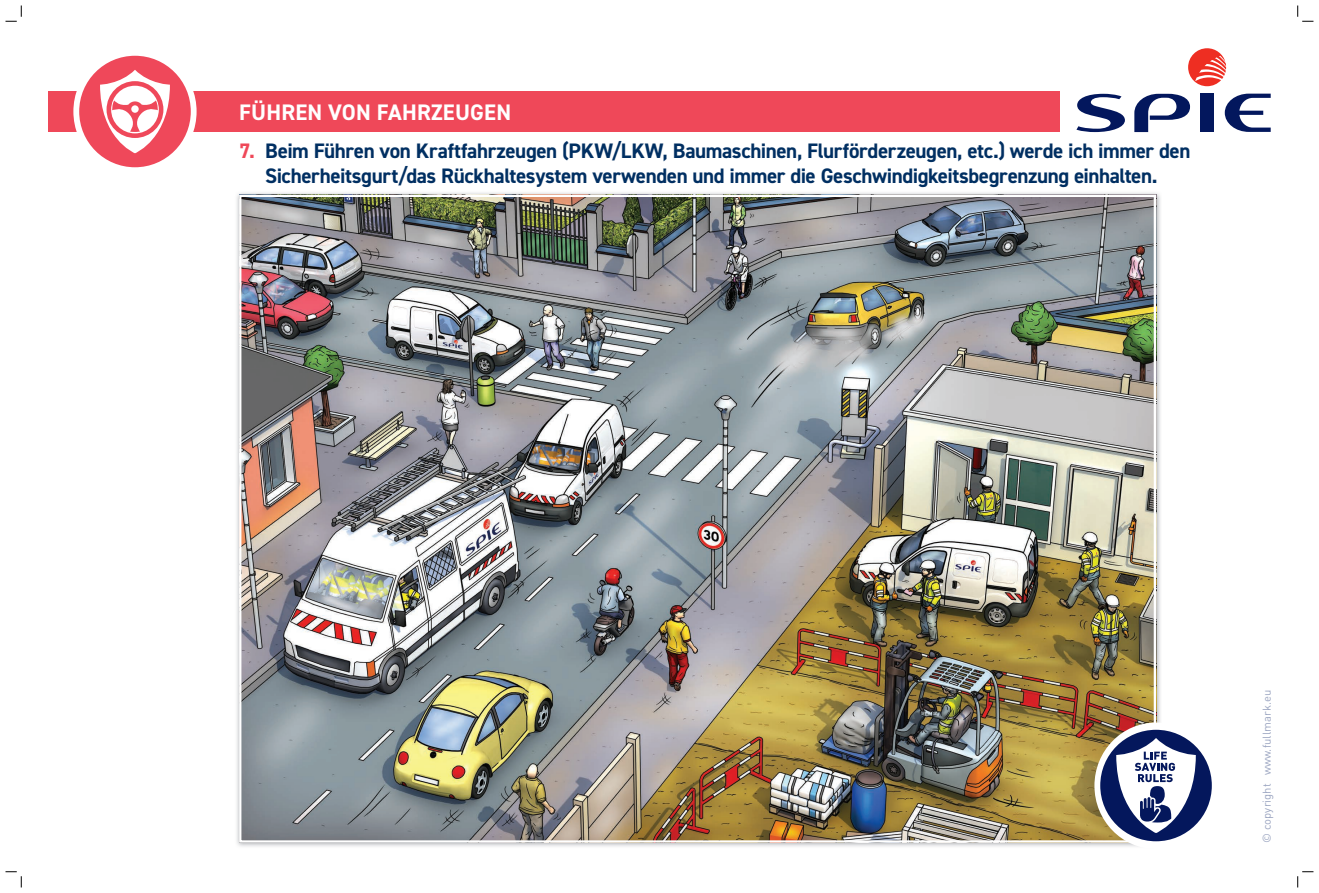
<style>
.page{position:relative;width:1319px;height:893px;background:#fff}
.page>*{position:absolute;margin:0;border:0;box-sizing:border-box;transform-origin:0 0}
.t1{font:700 22.5px "DIN2014";letter-spacing:.01em;color:#fff}
.t2{font:700 21px/25.2px "DIN2014";letter-spacing:-.02em;color:#002f62;text-align:center}
.t3{font:11.25px "FFDIN";color:#9aa4c0}
.s1{color:#ef4859}
</style>
<div class="page">
<svg style="left:1134px;top:94px;width:55px;height:38px"></svg>
<div style="left:1199px;top:94px;width:14px;height:38px;background:#03175d"></div>
<svg style="left:1224px;top:94px;width:46px;height:38px"></svg>
<svg style="left:1076px;top:94px;width:48px;height:38px"></svg>
<svg style="left:1188px;top:48px;width:37px;height:38px"></svg>
<img style="left:236px;top:192px;width:925px;height:655px">
<img style="left:242px;top:198px;width:910px;height:642px">
<div style="left:48px;top:91px;width:1011px;height:41px;background:#ef4859"></div>
<div style="left:73px;top:48px;width:123px;height:127px;background:#fff;border-radius:50%"></div>
<div style="left:79px;top:56px;width:112px;height:111px;background:#ef485a;border-radius:50%"></div>
<svg style="left:100px;top:70px;width:70px;height:83px"></svg>
<div style="left:131px;top:105px;width:8px;height:8px;background:#fff;border-radius:50%"></div>
<div style="left:1094px;top:722px;width:123px;height:127px;background:#fff;border-radius:50%"></div>
<div style="left:1100px;top:730px;width:111px;height:111px;background:#04175c;border-radius:50%"></div>
<svg style="left:1116px;top:738px;width:79px;height:95px"></svg>
<svg style="left:6px;top:6px;width:16px;height:16px"></svg>
<svg style="left:6px;top:871px;width:16px;height:16px"></svg>
<svg style="left:1297px;top:6px;width:16px;height:16px"></svg>
<svg style="left:1297px;top:871px;width:16px;height:16px"></svg>
<p class="t1" style="left:239px;top:98px;width:273px">FÜHREN VON FAHRZEUGEN</p>
<p class="t2" style="left:239px;top:138px;width:952px"><span class="s1">7.</span> Beim Führen von Kraftfahrzeugen (PKW/LKW, Baumaschinen, Flurförderzeugen, etc.) werde ich immer den<br>Sicherheitsgurt/das Rückhaltesystem verwenden und immer die Geschwindigkeitsbegrenzung einhalten.</p>
<p class="t3" style="left:1259px;top:843px;width:154px;rotate:-90deg">© copyright www.fullmark.eu</p>
</div>
